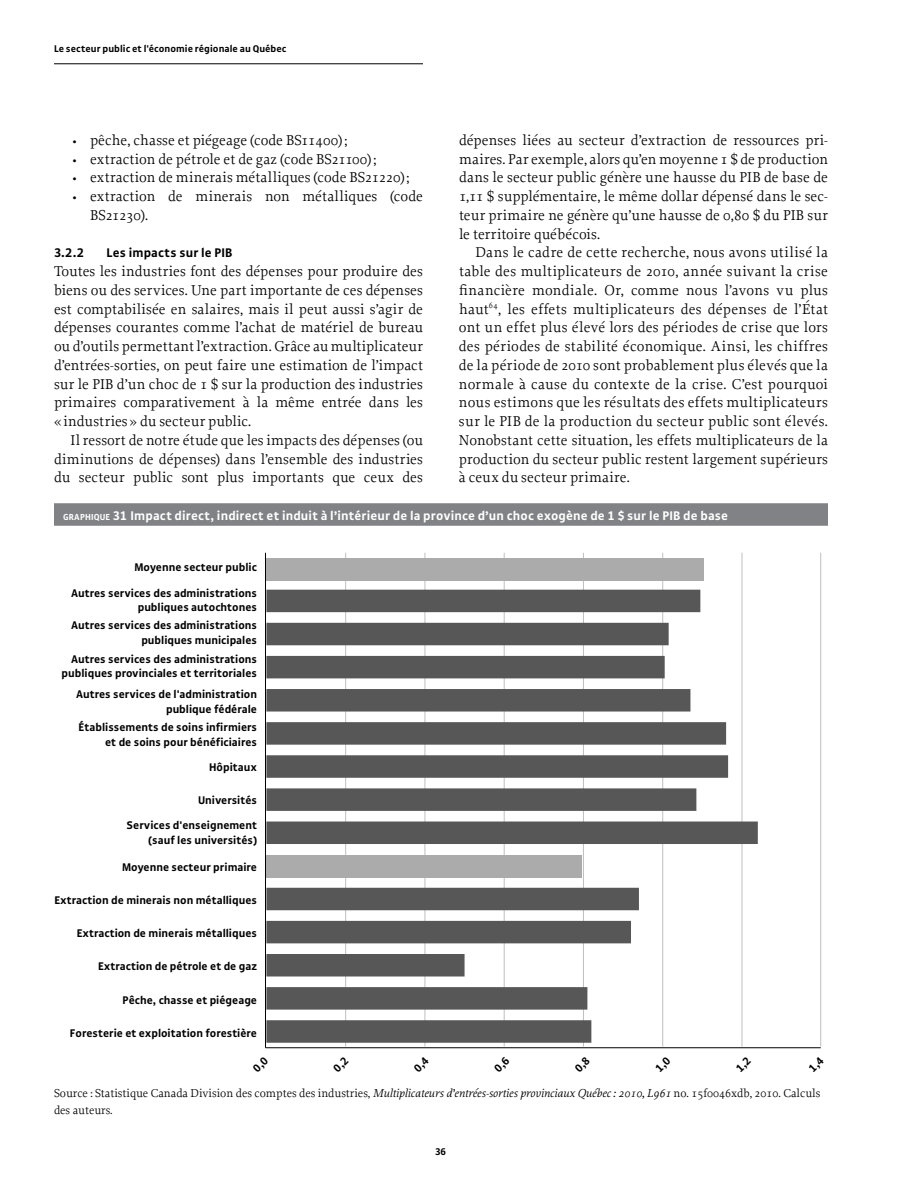
<style>
.page{position:relative;width:918px;height:1188px;background:#fff}
.page>*{position:absolute;margin:0;border:0;box-sizing:border-box;transform-origin:0 0}
.t1{font:15px/18.8px "Proforma";letter-spacing:.01em;color:#000;text-align:justify}
.t2{font:700 13.5px "Gak Sans";letter-spacing:.01em;color:#fff}
.t3{font:700 13.5px "Gak Sans";letter-spacing:.01em;color:#000}
.t4{font:700 12px/14.4px "Gak Sans";color:#000;text-align:right}
.t5{font:12px/16.5px "Proforma";color:#000}
.t6{font:700 10.5px "Gak Sans";letter-spacing:.005em;color:#000}
.s1{font-size:9.45px}
.s2{font-style:inherit}
.s3{font-style:italic}
</style>
<div class="page">
<hr style="left:54px;top:64px;width:369px;height:1px;background:#000">
<div style="left:54px;top:503px;width:774px;height:23px;background:#808285"></div>
<hr style="left:345px;top:553px;width:1px;height:494px;background:#bfbfbf">
<hr style="left:425px;top:553px;width:1px;height:494px;background:#bfbfbf">
<hr style="left:504px;top:553px;width:1px;height:494px;background:#bfbfbf">
<hr style="left:583px;top:553px;width:1px;height:494px;background:#bfbfbf">
<hr style="left:662px;top:553px;width:1px;height:494px;background:#bfbfbf">
<hr style="left:742px;top:553px;width:1px;height:494px;background:#bfbfbf">
<hr style="left:820px;top:553px;width:1px;height:494px;background:#bfbfbf">
<div style="left:265px;top:558px;width:439px;height:22px;background:#ababab"></div>
<svg style="left:266px;top:590px;width:492px;height:453px"></svg>
<hr style="left:265px;top:553px;width:1px;height:495px;background:#000">
<hr style="left:265px;top:1047px;width:556px;height:1px;background:#000">
<p class="t6" style="left:54px;top:42px;width:234px">Le secteur public et l'économie régionale au Québec</p>
<p class="t1" style="left:72px;top:130px;width:277px">• pêche, chasse et piégeage (code BS11400);</p>
<p class="t1" style="left:72px;top:149px;width:306px">• extraction de pétrole et de gaz (code BS21100);</p>
<p class="t1" style="left:72px;top:168px;width:339px">• extraction de minerais métalliques (code BS21220);</p>
<p class="t1" style="left:90px;top:187px;width:334px;text-indent:-18px">• extraction de minerais non métalliques (code<br>BS21230).</p>
<p class="t3" style="left:54px;top:245px;width:32px">3.2.2</p>
<p class="t3" style="left:107px;top:245px;width:128px">Les impacts sur le PIB</p>
<p class="t1" style="left:54px;top:262px;width:371px">Toutes les industries font des dépenses pour produire des biens ou des services. Une part importante de ces dépenses est comptabilisée en salaires, mais il peut aussi s’agir de dépenses courantes comme l’achat de matériel de bureau ou d’outils permettant l’extraction. Grâce au multiplicateur d’entrées-sorties, on peut faire une estimation de l’impact sur le PIB d’un choc de 1 $ sur la production des industries primaires comparativement à la même entrée dans les «industries» du secteur public.</p>
<p class="t1" style="left:54px;top:430px;width:371px;text-indent:16px">Il ressort de notre étude que les impacts des dépenses (ou diminutions de dépenses) dans l’ensemble des industries du secteur public sont plus importants que ceux des</p>
<p class="t2" style="left:63px;top:508px;width:667px"><span class="s1">GRAPHIQUE</span> <span class="s2">31</span> Impact direct, indirect et induit à l’intérieur de la province d’un choc exogène de 1 $ sur le PIB de base</p>
<p class="t1" style="left:459px;top:130px;width:371px">dépenses liées au secteur d’extraction de ressources pri&shy;maires. Par exemple, alors qu’en moyenne 1 $ de production dans le secteur public génère une hausse du PIB de base de 1,11 $ supplémentaire, le même dollar dépensé dans le sec&shy;teur primaire ne génère qu’une hausse de 0,80 $ du PIB sur le territoire québécois.</p>
<p class="t1" style="left:459px;top:243px;width:371px;text-indent:17px">Dans le cadre de cette recherche, nous avons utilisé la table des multiplicateurs de 2010, année suivant la crise financière mondiale. Or, comme nous l’avons vu plus haut<sup>64</sup>, les effets multiplicateurs des dépenses de l’État ont un effet plus élevé lors des périodes de crise que lors des périodes de stabilité économique. Ainsi, les chiffres de la période de 2010 sont probablement plus élevés que la normale à cause du contexte de la crise. C’est pourquoi nous estimons que les résultats des effets multiplicateurs sur le PIB de la production du secteur public sont élevés.<br>Nonobstant cette situation, les effets multiplicateurs de la production du secteur public restent largement supérieurs à ceux du secteur primaire.</p>
<p class="t4" style="left:134px;top:560px;width:124px">Moyenne secteur public</p>
<p class="t4" style="left:71px;top:586px;width:188px">Autres services des administrations publiques autochtones</p>
<p class="t4" style="left:71px;top:618px;width:188px">Autres services des administrations publiques municipales</p>
<p class="t4" style="left:62px;top:652px;width:197px">Autres services des administrations publiques provinciales et territoriales</p>
<p class="t4" style="left:76px;top:687px;width:183px">Autres services de l'administration publique fédérale</p>
<p class="t4" style="left:79px;top:720px;width:180px">Établissements de soins infirmiers et de soins pour bénéficiaires</p>
<p class="t4" style="left:209px;top:760px;width:49px">Hôpitaux</p>
<p class="t4" style="left:198px;top:793px;width:61px">Universités</p>
<p class="t4" style="left:127px;top:818px;width:132px">Services d'enseignement (sauf les universités)</p>
<p class="t4" style="left:122px;top:860px;width:137px">Moyenne secteur primaire</p>
<p class="t4" style="left:54px;top:893px;width:204px">Extraction de minerais non métalliques</p>
<p class="t4" style="left:77px;top:926px;width:182px">Extraction de minerais métalliques</p>
<p class="t4" style="left:98px;top:959px;width:161px">Extraction de pétrole et de gaz</p>
<p class="t4" style="left:123px;top:993px;width:136px">Pêche, chasse et piégeage</p>
<p class="t4" style="left:70px;top:1026px;width:189px">Foresterie et exploitation forestière</p>
<p class="t5" style="left:54px;top:1085px;width:768px">Source : Statistique Canada Division des comptes des industries, <span class="s3">Multiplicateurs d’entrées-sorties provinciaux Québec : 2010, L961</span> no. 15f0046xdb, 2010. Calculs des auteurs.</p>
<p class="t6" style="left:435px;top:1146px;width:13px">36</p>
</div>
